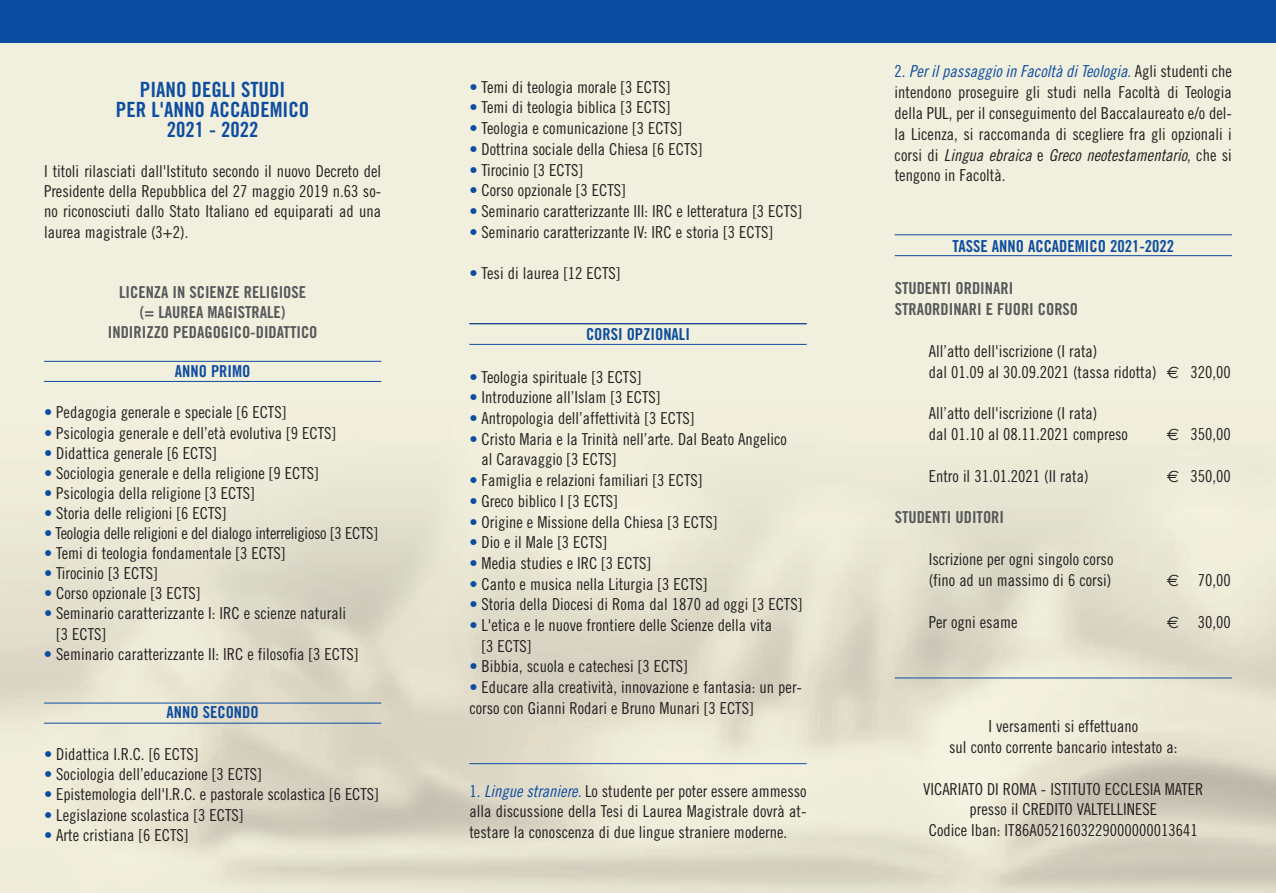
<style>
.page{position:relative;width:1276px;height:893px;background:#fff}
.page>*{position:absolute;margin:0;border:0;box-sizing:border-box;transform-origin:0 0}
.t1{font:21px/20.1px "Trade Gothic Bold Cond Twenty";color:#0d4da1;text-align:center}
.t2{font:16.5px/20.9px "Trade Gothic Cond Eighteen";color:#231f20}
.t3{font:16.5px/20.1px "Trade Gothic Bold Cond Twenty";color:#57585a;text-align:center}
.t4{font:16.5px "Trade Gothic Bold Cond Twenty";color:#0d4da1}
.t5{font:16.5px "Trade Gothic Cond Eighteen";letter-spacing:-.02em;color:#231f20}
.t6{font:16.5px "Trade Gothic Cond Eighteen Obl";color:#0d4da1}
.t7{font:16.5px "Trade Gothic Cond Eighteen Obl";color:#231f20}
.s1{color:#0d4da1}
.s2{font-family:"Trade Gothic Cond Eighteen Obl";color:#0d4da1}
.s3{font-family:"Trade Gothic Cond Eighteen"}
.s4{font-family:"Trade Gothic Cond Eighteen";color:#231f20}
.s5{font-family:"Euro Sans"}
</style>
<div class="page">
<img style="left:0;top:43px;width:1276px;height:850px">
<hr style="left:44px;top:361px;width:337px;height:1px;background:#0d4da1">
<hr style="left:44px;top:381px;width:337px;height:1px;background:#0d4da1">
<hr style="left:44px;top:703px;width:337px;height:1px;background:#0d4da1">
<hr style="left:44px;top:723px;width:337px;height:1px;background:#0d4da1">
<hr style="left:894px;top:234px;width:338px;height:1px;background:#0d4da1">
<hr style="left:894px;top:255px;width:338px;height:1px;background:#0d4da1">
<hr style="left:894px;top:678px;width:338px;height:1px;background:#0d4da1">
<hr style="left:469px;top:323px;width:337px;height:1px;background:#0d4da1">
<hr style="left:469px;top:344px;width:337px;height:1px;background:#0d4da1">
<hr style="left:469px;top:763px;width:337px;height:1px;background:#0d4da1">
<div style="left:0;top:0;width:1276px;height:43px;background:#0d4da1"></div>
<p class="t1" style="left:116px;top:81px;width:195px">PIANO DEGLI STUDI<br>PER L'ANNO ACCADEMICO<br>2021 - 2022</p>
<p class="t2" style="left:44px;top:163px;width:339px;line-height:20.1px;text-align:justify">I titoli rilasciati dall'Istituto secondo il nuovo Decreto del Presidente della Repubblica del 27 maggio 2019 n.63 so&shy;no riconosciuti dallo Stato Italiano ed equiparati ad una laurea magistrale (3+2).</p>
<p class="t3" style="left:108px;top:283px;width:211px">LICENZA IN SCIENZE RELIGIOSE<br>(= LAUREA MAGISTRALE)<br>INDIRIZZO PEDAGOGICO-DIDATTICO</p>
<p class="t4" style="left:175px;top:365px;width:77px">ANNO PRIMO</p>
<p class="t2" style="left:44px;top:403px;width:244px"><span class="s1">•</span> Pedagogia generale e speciale [6 ECTS]</p>
<p class="t2" style="left:44px;top:424px;width:294px"><span class="s1">•</span> Psicologia generale e dell’età evolutiva [9 ECTS]</p>
<p class="t2" style="left:44px;top:444px;width:174px"><span class="s1">•</span> Didattica generale [6 ECTS]</p>
<p class="t2" style="left:44px;top:464px;width:276px"><span class="s1">•</span> Sociologia generale e della religione [9 ECTS]</p>
<p class="t2" style="left:44px;top:484px;width:212px"><span class="s1">•</span> Psicologia della religione [3 ECTS]</p>
<p class="t2" style="left:44px;top:504px;width:184px"><span class="s1">•</span> Storia delle religioni [6 ECTS]</p>
<p class="t5" style="left:44px;top:527px;width:335px"><span class="s1">•</span> Teologia delle religioni e del dialogo interreligioso [3 ECTS]</p>
<p class="t2" style="left:44px;top:544px;width:243px"><span class="s1">•</span> Temi di teologia fondamentale [3 ECTS]</p>
<p class="t2" style="left:44px;top:564px;width:115px"><span class="s1">•</span> Tirocinio [3 ECTS]</p>
<p class="t2" style="left:44px;top:584px;width:158px"><span class="s1">•</span> Corso opzionale [3 ECTS]</p>
<p class="t2" style="left:56px;top:605px;width:291px;line-height:20.1px;text-indent:-12px"><span class="s1">•</span> Seminario caratterizzante I: IRC e scienze naturali [3 ECTS]</p>
<p class="t2" style="left:44px;top:645px;width:316px"><span class="s1">•</span> Seminario caratterizzante II: IRC e filosofia [3 ECTS]</p>
<p class="t4" style="left:167px;top:707px;width:93px">ANNO SECONDO</p>
<p class="t2" style="left:44px;top:745px;width:156px"><span class="s1">•</span> Didattica I.R.C. [6 ECTS]</p>
<p class="t2" style="left:44px;top:765px;width:219px"><span class="s1">•</span> Sociologia dell’educazione [3 ECTS]</p>
<p class="t2" style="left:44px;top:785px;width:336px"><span class="s1">•</span> Epistemologia dell'I.R.C. e pastorale scolastica [6 ECTS]</p>
<p class="t2" style="left:44px;top:805px;width:201px"><span class="s1">•</span> Legislazione scolastica [3 ECTS]</p>
<p class="t2" style="left:44px;top:826px;width:146px"><span class="s1">•</span> Arte cristiana [6 ECTS]</p>
<p class="t2" style="left:469px;top:78px;width:203px"><span class="s1">•</span> Temi di teologia morale [3 ECTS]</p>
<p class="t2" style="left:469px;top:99px;width:202px"><span class="s1">•</span> Temi di teologia biblica [3 ECTS]</p>
<p class="t2" style="left:469px;top:119px;width:214px"><span class="s1">•</span> Teologia e comunicazione [3 ECTS]</p>
<p class="t2" style="left:469px;top:140px;width:235px"><span class="s1">•</span> Dottrina sociale della Chiesa [6 ECTS]</p>
<p class="t2" style="left:469px;top:161px;width:115px"><span class="s1">•</span> Tirocinio [3 ECTS]</p>
<p class="t2" style="left:469px;top:181px;width:158px"><span class="s1">•</span> Corso opzionale [3 ECTS]</p>
<p class="t2" style="left:469px;top:202px;width:334px"><span class="s1">•</span> Seminario caratterizzante III: IRC e letteratura [3 ECTS]</p>
<p class="t2" style="left:469px;top:223px;width:305px"><span class="s1">•</span> Seminario caratterizzante IV: IRC e storia [3 ECTS]</p>
<p class="t2" style="left:469px;top:264px;width:153px"><span class="s1">•</span> Tesi di laurea [12 ECTS]</p>
<p class="t4" style="left:586px;top:328px;width:105px">CORSI OPZIONALI</p>
<p class="t2" style="left:469px;top:368px;width:173px"><span class="s1">•</span> Teologia spirituale [3 ECTS]</p>
<p class="t2" style="left:469px;top:388px;width:193px"><span class="s1">•</span> Introduzione all’Islam [3 ECTS]</p>
<p class="t2" style="left:469px;top:409px;width:226px"><span class="s1">•</span> Antropologia dell’affettività [3 ECTS]</p>
<p class="t2" style="left:481px;top:430px;width:307px;text-indent:-12px"><span class="s1">•</span> Cristo Maria e la Trinità nell’arte. Dal Beato Angelico al Caravaggio [3 ECTS]</p>
<p class="t2" style="left:469px;top:471px;width:235px"><span class="s1">•</span> Famiglia e relazioni familiari [3 ECTS]</p>
<p class="t2" style="left:469px;top:492px;width:150px"><span class="s1">•</span> Greco biblico I [3 ECTS]</p>
<p class="t2" style="left:469px;top:513px;width:250px"><span class="s1">•</span> Origine e Missione della Chiesa [3 ECTS]</p>
<p class="t2" style="left:469px;top:533px;width:139px"><span class="s1">•</span> Dio e il Male [3 ECTS]</p>
<p class="t2" style="left:469px;top:554px;width:183px"><span class="s1">•</span> Media studies e IRC [3 ECTS]</p>
<p class="t2" style="left:469px;top:575px;width:239px"><span class="s1">•</span> Canto e musica nella Liturgia [3 ECTS]</p>
<p class="t2" style="left:469px;top:595px;width:334px"><span class="s1">•</span> Storia della Diocesi di Roma dal 1870 ad oggi [3 ECTS]</p>
<p class="t2" style="left:481px;top:616px;width:292px;text-indent:-12px"><span class="s1">•</span> L'etica e le nuove frontiere delle Scienze della vita [3 ECTS]</p>
<p class="t2" style="left:469px;top:657px;width:220px"><span class="s1">•</span> Bibbia, scuola e catechesi [3 ECTS]</p>
<p class="t2" style="left:469px;top:678px;width:334px"><span class="s1">•</span> Educare alla creatività, innovazione e fantasia: un per&shy;corso con Gianni Rodari e Bruno Munari [3 ECTS]</p>
<p class="t2" style="left:469px;top:782px;width:339px;text-align:justify"><span class="s1">1.</span> <span class="s2">Lingue straniere.</span> Lo studente per poter essere ammesso alla discussione della Tesi di Laurea Magistrale dovrà at&shy;testare la conoscenza di due lingue straniere moderne.</p>
<p class="t6" style="left:894px;top:65px;width:339px"><span class="s3">2.</span> Per il passaggio in Facoltà di Teologia<span class="s3">.</span> <span class="s4">Agli studenti che</span></p>
<p class="t2" style="left:894px;top:83px;width:339px;text-align:justify">intendono proseguire gli studi nella Facoltà di Teologia della PUL, per il conseguimento del Baccalaureato e/o del&shy;la Licenza, si raccomanda di scegliere fra gli opzionali i</p>
<p class="t7" style="left:894px;top:149px;width:339px"><span class="s3">corsi di</span> Lingua ebraica <span class="s3">e</span> Greco neotestamentario<span class="s3">, che si</span></p>
<p class="t2" style="left:894px;top:166px;width:112px">tengono in Facoltà.</p>
<p class="t4" style="left:952px;top:240px;width:223px">TASSE ANNO ACCADEMICO 2021-2022</p>
<p class="t3" style="left:894px;top:279px;width:185px;line-height:20.9px;text-align:left">STUDENTI ORDINARI<br>STRAORDINARI E FUORI CORSO</p>
<p class="t2" style="left:928px;top:342px;width:303px">All’atto dell'iscrizione (I rata)<br>dal 01.09 al 30.09.2021 (tassa ridotta) <span class="s5">€</span> 320,00</p>
<p class="t2" style="left:928px;top:404px;width:201px">All’atto dell'iscrizione (I rata)<br>dal 01.10 al 08.11.2021 compreso</p>
<p class="t2" style="left:1167px;top:425px;width:65px"><span class="s5">€</span> 350,00</p>
<p class="t2" style="left:928px;top:467px;width:161px">Entro il 31.01.2021 (II rata)</p>
<p class="t2" style="left:1167px;top:467px;width:65px"><span class="s5">€</span> 350,00</p>
<p class="t3" style="left:894px;top:509px;width:111px">STUDENTI UDITORI</p>
<p class="t2" style="left:928px;top:550px;width:186px">Iscrizione per ogni singolo corso (fino ad un massimo di 6 corsi)</p>
<p class="t2" style="left:1167px;top:571px;width:65px"><span class="s5">€</span> 70,00</p>
<p class="t2" style="left:928px;top:613px;width:90px">Per ogni esame</p>
<p class="t2" style="left:1167px;top:613px;width:65px"><span class="s5">€</span> 30,00</p>
<p class="t2" style="left:949px;top:717px;width:230px;text-align:center">I versamenti si effettuano<br>sul conto corrente bancario intestato a:</p>
<p class="t2" style="left:923px;top:779px;width:282px;text-align:center">VICARIATO DI ROMA - ISTITUTO ECCLESIA MATER presso il CREDITO VALTELLINESE<br>Codice Iban: IT86A0521603229000000013641</p>
</div>
